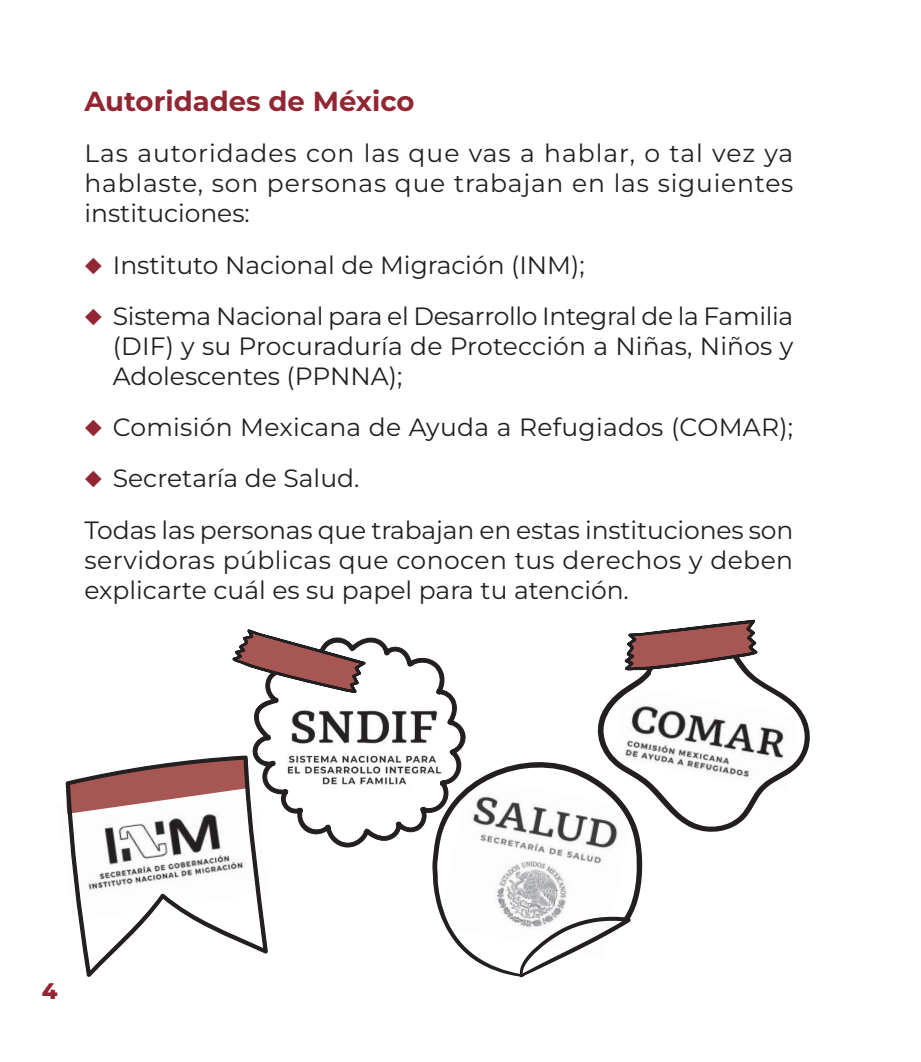
<style>
.page{position:relative;width:921px;height:1062px;background:#fff}
.page>*{position:absolute;margin:0;border:0;box-sizing:border-box;transform-origin:0 0}
.t1{font:700 27.5px "Montserrat";color:#922632}
.t2{font:25px/30px "Montserrat";color:#231f20;text-align:justify}
.t3{font:800 22.5px "Montserrat";color:#922632}
.s1{font-weight:600;font-size:30px;color:#922632}
</style>
<div class="page">
<svg style="left:257px;top:637px;width:209px;height:211px"></svg>
<svg style="left:232px;top:629px;width:134px;height:64px"></svg>
<svg style="left:65px;top:708px;width:203px;height:269px"></svg>
<svg style="left:431px;top:762px;width:212px;height:216px"></svg>
<svg style="left:596px;top:651px;width:214px;height:182px"></svg>
<svg style="left:625px;top:620px;width:132px;height:50px"></svg>
<p class="t1" style="left:84px;top:83px;width:332px">Autoridades de México</p>
<p class="t2" style="left:84px;top:138px;width:710px">Las autoridades con las que vas a hablar, o tal vez ya hablaste, son personas que trabajan en las siguientes instituciones:</p>
<p class="t2" style="left:84px;top:249px;width:502px"><span class="s1">◆</span> Instituto Nacional de Migración (INM);</p>
<p class="t2" style="left:113px;top:300px;width:682px;text-indent:-28px"><span class="s1">◆</span> Sistema Nacional para el Desarrollo Integral de la Familia (DIF) y su Procuraduría de Protección a Niñas, Niños y Adolescentes (PPNNA);</p>
<p class="t2" style="left:84px;top:412px;width:710px"><span class="s1">◆</span> Comisión Mexicana de Ayuda a Refugiados (COMAR);</p>
<p class="t2" style="left:84px;top:452px;width:710px;line-height:51.2px"><span class="s1">◆</span> Secretaría de Salud.<br>Todas las personas que trabajan en estas instituciones son</p>
<p class="t2" style="left:84px;top:544px;width:710px">servidoras públicas que conocen tus derechos y deben explicarte cuál es su papel para tu atención.</p>
<p class="t3" style="left:42px;top:975px;width:17px">4</p>
</div>
